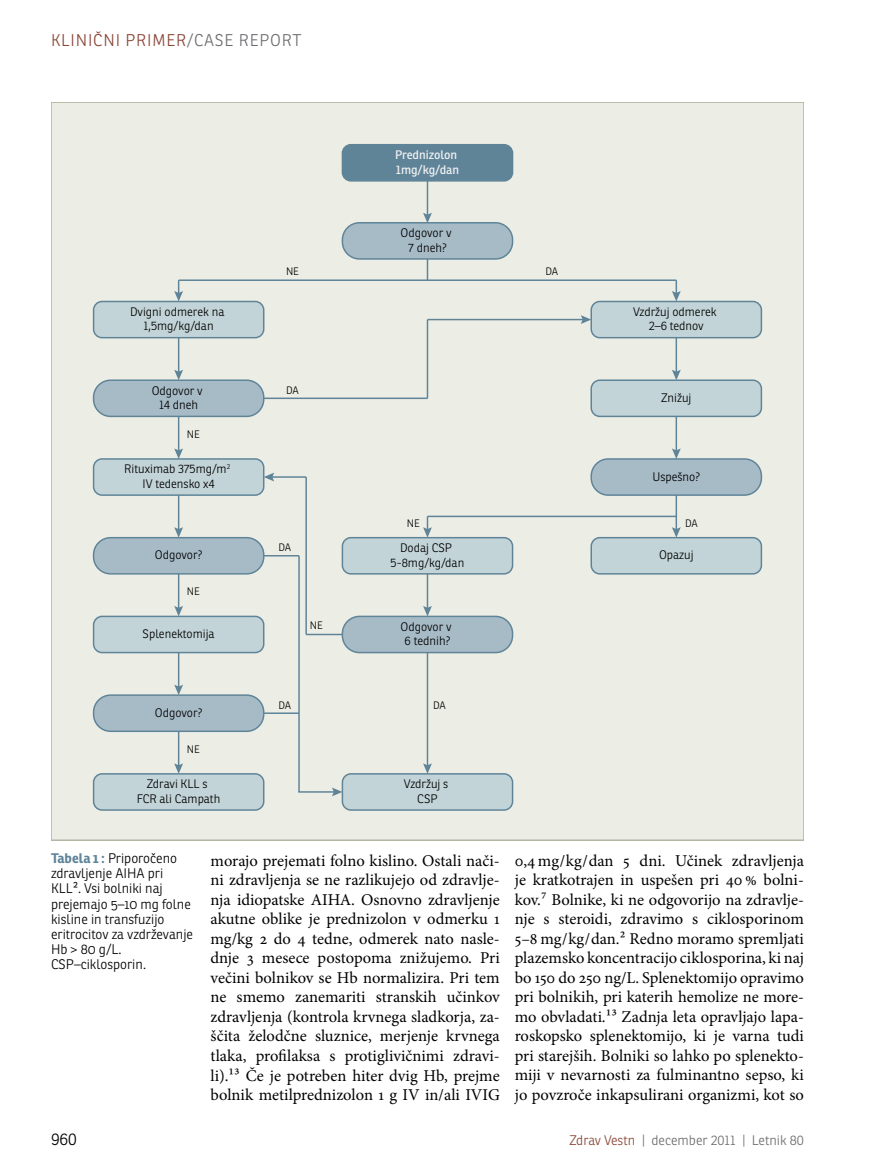
<style>
.page{position:relative;width:872px;height:1166px;background:#fff}
.page>*{position:absolute;margin:0;border:0;box-sizing:border-box;transform-origin:0 0}
.t1{font:16.5px/19.5px "Minion Pro";color:#000;text-align:justify}
.t2{font:300 16.5px "Ronnia";letter-spacing:.05em;color:#8a4638}
.t3{font:300 16.5px "Ronnia";color:#000}
.t4{font:300 13.5px/15px "Ronnia";color:#000}
.t5{font:300 13.5px "Ronnia";color:#6d6e71}
.t6{font:300 12px/14.4px "Ronnia";color:#000;text-align:center}
.t7{font:12px/14.4px "Ronnia";color:#f1f1f2}
.t8{font:300 10.5px "Ronnia";letter-spacing:-.025em;color:#000}
.s1{color:#6d6e71}
.s2{font-weight:700;color:#5f8498}
.s3{color:#8a4638}
</style>
<div class="page">
<div style="left:51px;top:102px;width:753px;height:738px;background:#ecede5"></div>
<div style="left:94px;top:301px;width:170px;height:36px;background:#c3d4d8;border-radius:9px"></div>
<div style="left:93px;top:301px;width:171px;height:37px;border:1px solid #5f8498;border-radius:9px"></div>
<div style="left:94px;top:380px;width:170px;height:36px;background:#a7bbc7;border-radius:17px"></div>
<div style="left:93px;top:379px;width:171px;height:38px;border:1px solid #5f8498;border-radius:17px"></div>
<div style="left:342px;top:145px;width:170px;height:36px;background:#5f8498;border-radius:9px"></div>
<div style="left:342px;top:144px;width:171px;height:37px;border:1px solid #5f8498;border-radius:9px"></div>
<div style="left:342px;top:223px;width:170px;height:36px;background:#a7bbc7;border-radius:17px"></div>
<div style="left:342px;top:222px;width:171px;height:37px;border:1px solid #5f8498;border-radius:17px"></div>
<div style="left:591px;top:301px;width:170px;height:36px;background:#c3d4d8;border-radius:9px"></div>
<div style="left:590px;top:301px;width:172px;height:37px;border:1px solid #5f8498;border-radius:9px"></div>
<div style="left:591px;top:380px;width:170px;height:36px;background:#c3d4d8;border-radius:9px"></div>
<div style="left:590px;top:379px;width:172px;height:38px;border:1px solid #5f8498;border-radius:9px"></div>
<div style="left:94px;top:459px;width:170px;height:36px;background:#c3d4d8;border-radius:9px"></div>
<div style="left:93px;top:458px;width:171px;height:37px;border:1px solid #5f8498;border-radius:9px"></div>
<div style="left:591px;top:459px;width:170px;height:36px;background:#a7bbc7;border-radius:17px"></div>
<div style="left:590px;top:458px;width:172px;height:37px;border:1px solid #5f8498;border-radius:17px"></div>
<div style="left:94px;top:537px;width:170px;height:36px;background:#a7bbc7;border-radius:17px"></div>
<div style="left:93px;top:536px;width:171px;height:38px;border:1px solid #5f8498;border-radius:17px"></div>
<div style="left:342px;top:537px;width:170px;height:36px;background:#c3d4d8;border-radius:9px"></div>
<div style="left:342px;top:536px;width:171px;height:38px;border:1px solid #5f8498;border-radius:9px"></div>
<div style="left:591px;top:537px;width:170px;height:36px;background:#c3d4d8;border-radius:9px"></div>
<div style="left:590px;top:536px;width:172px;height:38px;border:1px solid #5f8498;border-radius:9px"></div>
<div style="left:94px;top:616px;width:170px;height:36px;background:#c3d4d8;border-radius:9px"></div>
<div style="left:93px;top:615px;width:171px;height:38px;border:1px solid #5f8498;border-radius:9px"></div>
<div style="left:342px;top:616px;width:170px;height:36px;background:#a7bbc7;border-radius:17px"></div>
<div style="left:342px;top:615px;width:171px;height:38px;border:1px solid #5f8498;border-radius:17px"></div>
<div style="left:94px;top:695px;width:170px;height:36px;background:#a7bbc7;border-radius:17px"></div>
<div style="left:93px;top:694px;width:171px;height:37px;border:1px solid #5f8498;border-radius:17px"></div>
<div style="left:94px;top:773px;width:170px;height:36px;background:#c3d4d8;border-radius:9px"></div>
<div style="left:93px;top:772px;width:171px;height:38px;border:1px solid #5f8498;border-radius:9px"></div>
<div style="left:342px;top:773px;width:170px;height:36px;background:#c3d4d8;border-radius:9px"></div>
<div style="left:342px;top:772px;width:171px;height:38px;border:1px solid #5f8498;border-radius:9px"></div>
<svg style="left:174px;top:280px;width:9px;height:21px"></svg>
<svg style="left:672px;top:280px;width:8px;height:21px"></svg>
<hr style="left:675px;top:337px;width:2px;height:36px;background:#5f8498">
<svg style="left:672px;top:369px;width:8px;height:11px"></svg>
<hr style="left:427px;top:319px;width:157px;height:1px;background:#5f8498">
<svg style="left:581px;top:315px;width:10px;height:9px"></svg>
<hr style="left:298px;top:791px;width:37px;height:1px;background:#5f8498">
<svg style="left:332px;top:787px;width:10px;height:9px"></svg>
<hr style="left:178px;top:337px;width:1px;height:36px;background:#5f8498">
<svg style="left:174px;top:369px;width:9px;height:11px"></svg>
<hr style="left:675px;top:416px;width:2px;height:35px;background:#5f8498">
<svg style="left:672px;top:448px;width:8px;height:11px"></svg>
<hr style="left:178px;top:416px;width:1px;height:35px;background:#5f8498">
<svg style="left:174px;top:448px;width:9px;height:11px"></svg>
<hr style="left:675px;top:495px;width:2px;height:35px;background:#5f8498">
<svg style="left:672px;top:527px;width:8px;height:10px"></svg>
<hr style="left:178px;top:495px;width:1px;height:35px;background:#5f8498">
<svg style="left:174px;top:527px;width:9px;height:10px"></svg>
<hr style="left:427px;top:573px;width:1px;height:36px;background:#5f8498">
<svg style="left:423px;top:605px;width:9px;height:11px"></svg>
<hr style="left:271px;top:476px;width:35px;height:1px;background:#5f8498">
<svg style="left:264px;top:472px;width:10px;height:9px"></svg>
<hr style="left:178px;top:573px;width:1px;height:36px;background:#5f8498">
<svg style="left:174px;top:605px;width:9px;height:11px"></svg>
<hr style="left:427px;top:652px;width:1px;height:114px;background:#5f8498">
<svg style="left:423px;top:763px;width:9px;height:10px"></svg>
<hr style="left:178px;top:652px;width:1px;height:35px;background:#5f8498">
<svg style="left:174px;top:684px;width:9px;height:11px"></svg>
<hr style="left:178px;top:731px;width:1px;height:35px;background:#5f8498">
<svg style="left:174px;top:763px;width:9px;height:10px"></svg>
<hr style="left:427px;top:181px;width:1px;height:35px;background:#5f8498">
<svg style="left:423px;top:213px;width:9px;height:10px"></svg>
<hr style="left:179px;top:279px;width:497px;height:2px;background:#5f8498">
<svg style="left:427px;top:259px;width:1px;height:20px"></svg>
<svg style="left:423px;top:516px;width:9px;height:21px"></svg>
<hr style="left:427px;top:515px;width:249px;height:2px;background:#5f8498">
<hr style="left:264px;top:397px;width:163px;height:2px;background:#5f8498">
<hr style="left:427px;top:319px;width:1px;height:79px;background:#5f8498">
<hr style="left:306px;top:633px;width:36px;height:2px;background:#5f8498">
<hr style="left:264px;top:555px;width:35px;height:1px;background:#5f8498">
<hr style="left:264px;top:712px;width:35px;height:1px;background:#5f8498">
<hr style="left:305px;top:477px;width:2px;height:157px;background:#5f8498">
<hr style="left:298px;top:555px;width:2px;height:236px;background:#5f8498">
<p class="t2" style="left:51px;top:30px;width:252px">Klinični prim er<span class="s1">/Case report</span></p>
<p class="t6" style="left:130px;top:304px;width:96px">Dvigni odmerek na<br>1,5mg/kg/dan</p>
<p class="t6" style="left:152px;top:383px;width:52px">Odgovor v<br>14 dneh</p>
<p class="t8" style="left:187px;top:427px;width:14px">NE</p>
<p class="t8" style="left:286px;top:265px;width:14px">NE</p>
<p class="t8" style="left:286px;top:383px;width:14px">DA</p>
<p class="t7" style="left:395px;top:148px;width:65px">Prednizolon<br>1mg/kg/dan</p>
<p class="t6" style="left:400px;top:226px;width:52px">Odgovor v<br>7 dneh?</p>
<p class="t8" style="left:545px;top:265px;width:14px">DA</p>
<p class="t6" style="left:633px;top:304px;width:85px">Vzdržuj odmerek<br>2–6 tednov</p>
<p class="t6" style="left:661px;top:390px;width:32px">Znižuj</p>
<p class="t6" style="left:124px;top:462px;width:107px">Rituximab 375mg/m<sup>2<br></sup>IV tedensko x4</p>
<p class="t6" style="left:652px;top:469px;width:49px">Uspešno?</p>
<p class="t8" style="left:407px;top:516px;width:14px">NE</p>
<p class="t8" style="left:685px;top:516px;width:14px">DA</p>
<p class="t6" style="left:155px;top:547px;width:49px">Odgovor?</p>
<p class="t6" style="left:390px;top:540px;width:75px">Dodaj CSP<br>5-8mg/kg/dan</p>
<p class="t6" style="left:659px;top:547px;width:36px">Opazuj</p>
<p class="t8" style="left:278px;top:541px;width:14px">DA</p>
<p class="t8" style="left:187px;top:584px;width:14px">NE</p>
<p class="t8" style="left:310px;top:618px;width:14px">NE</p>
<p class="t6" style="left:143px;top:626px;width:74px">Splenektomija</p>
<p class="t6" style="left:400px;top:619px;width:52px">Odgovor v<br>6 tednih?</p>
<p class="t6" style="left:155px;top:705px;width:49px">Odgovor?</p>
<p class="t8" style="left:187px;top:742px;width:14px">NE</p>
<p class="t8" style="left:278px;top:698px;width:14px">DA</p>
<p class="t8" style="left:433px;top:698px;width:14px">DA</p>
<p class="t6" style="left:137px;top:776px;width:85px">Zdravi KLL s<br>FCR ali Campath</p>
<p class="t6" style="left:404px;top:776px;width:46px">Vzdržuj s<br>CSP</p>
<p class="t4" style="left:51px;top:850px;width:144px"><span class="s2">Tabela 1 :</span> Priporočeno zdravljenje AI HA pri<br>KLL2. Vsi bolniki naj prejemajo 5–10 mg folne kisline in transfuzijo eritrocitov za vzdrževanje<br>Hb &gt; 80 g/L.<br>CSP–ciklosporin.</p>
<p class="t1" style="left:514px;top:850px;width:291px">0,4 mg/kg/dan 5 dni. Učinek zdravljenja je kratkotrajen in uspešen pri 40 % bolni&shy;kov.7 Bolnike, ki ne odgovorijo na zdravlje&shy;nje s steroidi, zdravimo s ciklosporinom 5–8 mg/kg/dan.2 Redno moramo spremljati plazemsko koncentracijo ciklosporina, ki naj bo 150 do 250 ng/L. Splenektomijo opravimo pri bolnikih, pri katerih hemolize ne more&shy;mo obvladati.13 Zadnja leta opravljajo lapa&shy;roskopsko splenektomijo, ki je varna tudi pri starejših. Bolniki so lahko po splenekto&shy;miji v nevarnosti za fulminantno sepso, ki jo povzroče inkapsulirani organizmi, kot so</p>
<p class="t1" style="left:210px;top:850px;width:291px">morajo prejemati folno kislino. Ostali nači&shy;ni zdravljenja se ne razlikujejo od zdravlje&shy;nja idiopatske AIHA. Osnovno zdravljenje akutne oblike je prednizolon v odmerku 1 mg/kg 2 do 4 tedne, odmerek nato nasle&shy;dnje 3 mesece postopoma znižujemo. Pri večini bolnikov se Hb normalizira. Pri tem ne smemo zanemariti stranskih učinkov zdravljenja (kontrola krvnega sladkorja, za&shy;ščita želodčne sluznice, merjenje krvnega tlaka, profilaksa s protiglivičnimi zdravi&shy;li).13 Če je potreben hiter dvig Hb, prejme bolnik metilprednizolon 1 g IV in/ali IVIG</p>
<p class="t3" style="left:51px;top:1128px;width:27px">960</p>
<p class="t5" style="left:569px;top:1131px;width:236px"><span class="s3">Zdrav Vestn</span> | december 2011 | Letnik 80</p>
</div>
